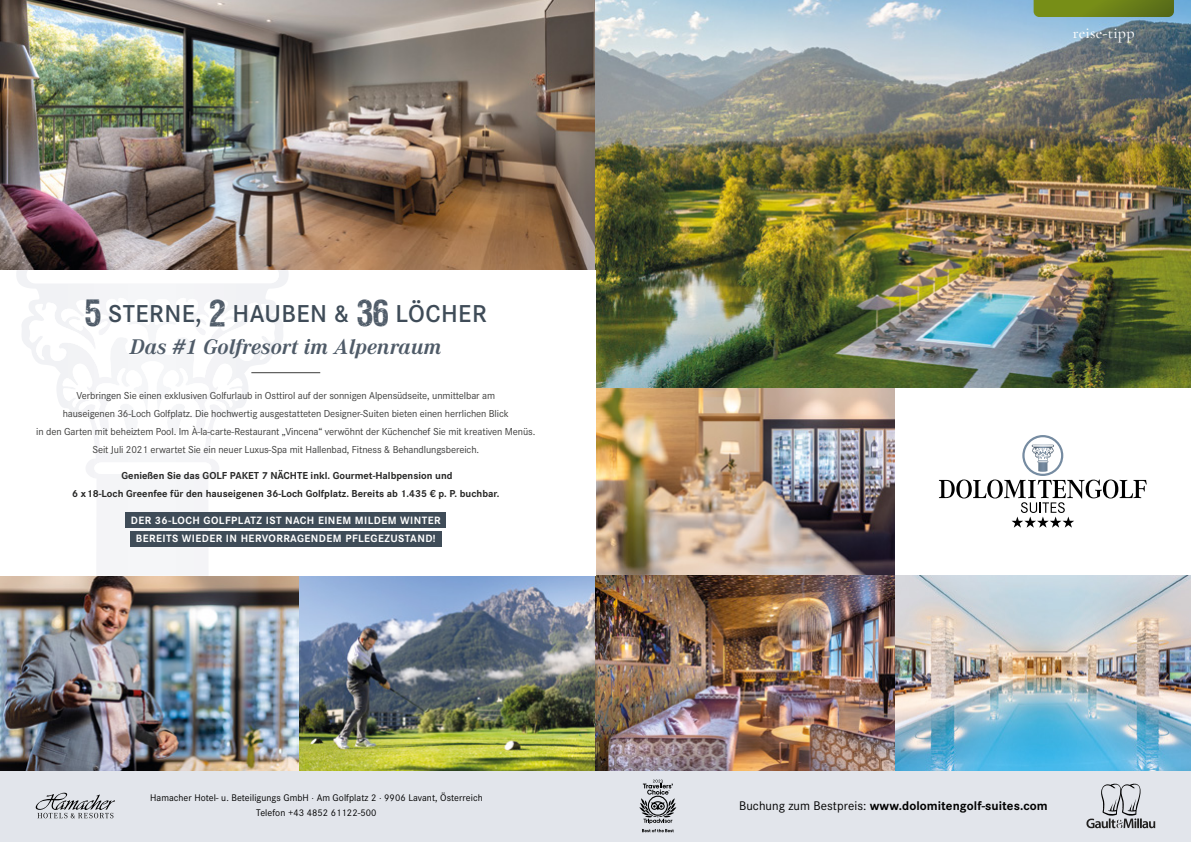
<style>
.page{position:relative;width:1191px;height:842px;background:#fff}
.page>*{position:absolute;margin:0;border:0;box-sizing:border-box;transform-origin:0 0}
.t1{font:600 25.4px "Corporate S Pro";letter-spacing:.02em;color:#3f4c58}
.t2{font:italic 700 22px "Corporate A Pro";color:#4f5b68}
.t3{font:500 16px "Cormorant Garamond";letter-spacing:.015em;color:#fff}
.t4{font:700 13px "Corporate S Pro";letter-spacing:.005em;color:#000}
.t5{font:700 11px/18px "Corporate S Pro";letter-spacing:.04em;color:#fff;text-align:center}
.t6{font:10.5px/18px "Corporate S Pro";letter-spacing:-.01em;color:#3c3c3b;text-align:center}
.t7{font:700 10.5px/18px "Corporate S Pro";color:#282827;text-align:center}
.t8{font:10px/15px "Corporate S Pro";letter-spacing:.005em;color:#000;text-align:center}
.s1{font-family:"VIPERNORA";font-weight:400;font-size:30px;color:#4f5b68}
.s2{font-weight:300}
.s3{font-weight:400}
</style>
<div class="page">
<img style="left:596px;top:387px;width:298px;height:189px">
<img style="left:596px;top:576px;width:595px;height:195px">
<img style="left:298px;top:576px;width:298px;height:195px">
<img style="left:0;top:0;width:596px;height:270px">
<img style="left:0;top:576px;width:298px;height:195px">
<img style="left:596px;top:0;width:595px;height:387px">
<div style="left:0;top:771px;width:1191px;height:71px;background:#e2e5eb"></div>
<svg style="left:36px;top:793px;width:79px;height:25px"></svg>
<svg style="left:939px;top:435px;width:207px;height:93px"></svg>
<svg style="left:16px;top:270px;width:296px;height:305px"></svg>
<hr style="left:251px;top:372px;width:69px;height:1px;background:#3c3c3b">
<div style="left:125px;top:512px;width:321px;height:16px;background:#3f4c58"></div>
<div style="left:130px;top:531px;width:311px;height:16px;background:#3f4c58"></div>
<svg style="left:639px;top:780px;width:37px;height:52px"></svg>
<svg style="left:1086px;top:784px;width:69px;height:44px"></svg>
<svg style="left:1033px;top:0;width:141px;height:17px;background:#6c831a"></svg>
<h3 class="t3" style="left:1073px;top:23px;width:63px">reise-tipp</h3>
<h1 class="t1" style="left:85px;top:295px;width:403px"><span class="s1">5</span> STERNE, <span class="s1">2</span> HAUBEN &amp; <span class="s1">36</span> LÖCHER</h1>
<h2 class="t2" style="left:130px;top:332px;width:313px">Das #1 Golfresort im Alpenraum</h2>
<p class="t6" style="left:36px;top:386px;width:501px">Verbringen Sie einen exklusiven Golfurlaub in Osttirol auf der sonnigen Alpensüdseite, unmittelbar am<br>hauseigenen 36-Loch Golfplatz. Die hochwertig ausgestatteten Designer-Suiten bieten einen herrlichen Blick<br>in den Garten mit beheiztem Pool. Im À-la-carte-Restaurant „Vincena“ verwöhnt der Küchenchef Sie mit kreativen Menüs.<br>Seit Juli 2021 erwartet Sie ein neuer Luxus-Spa mit Hallenbad, Fitness &amp; Behandlungsbereich.</p>
<p class="t7" style="left:72px;top:466px;width:429px">Genießen Sie das GOLF PAKET 7 NÄCHTE inkl. Gourmet-Halbpension und<br>6 x18-Loch Greenfee für den hauseigenen 36-Loch Golfplatz. Bereits ab 1.435 € p. P. buchbar.</p>
<p class="t5" style="left:131px;top:510px;width:311px">DER 36-LOCH GOLFPLATZ IST NACH EINEM MILDEM WINTER<br>BEREITS WIEDER IN HERVORRAGENDEM PFLEGEZUSTAND!</p>
<p class="t8" style="left:150px;top:790px;width:334px">Hamacher Hotel- u. Beteiligungs GmbH <span class="s2">·</span> Am Golfplatz 2 <span class="s2">·</span> 9906 Lavant, Österreich<br>Telefon +43 4852 61122-500</p>
<p class="t4" style="left:739px;top:795px;width:310px"><span class="s3">Buchung zum Bestpreis:</span> www.dolomitengolf-suites.com</p>
</div>
